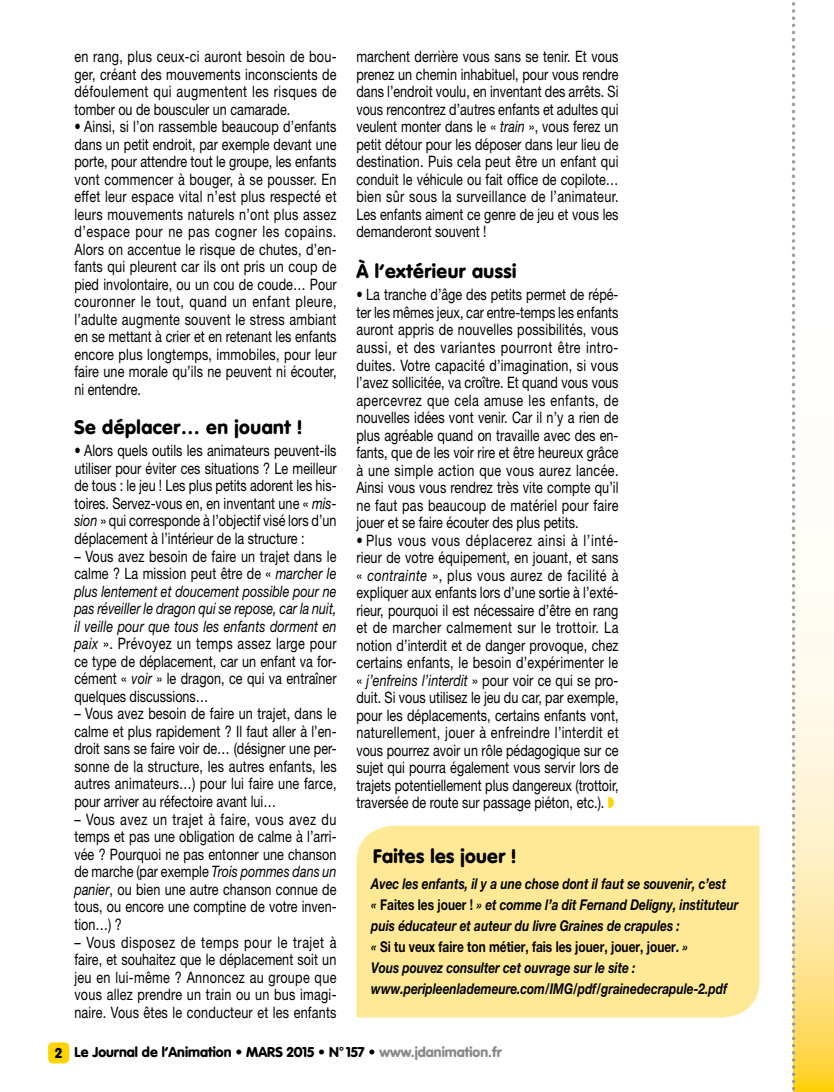
<style>
.page{position:relative;width:834px;height:1092px;background:#fff}
.page>*{position:absolute;margin:0;border:0;box-sizing:border-box;transform-origin:0 0}
.t1{font:900 19.25px "VAG Rounded";letter-spacing:.025em;color:#000}
.t2{font:15.75px/17.5px "Helvetica Neue";color:#000;text-align:justify;scale:.8 1}
.t3{font:italic 700 14.88px/21px "Helvetica Neue";color:#000;scale:.8 1}
.t4{font:900 14px "VAG Rounded";color:#000}
.s1{font-style:italic}
.s2{color:#ffd400}
.s3{font-style:normal}
.s4{color:#87888a}
</style>
<div class="page">
<svg style="left:795px;top:3px;width:38px;height:1088px"></svg>
<div style="left:48px;top:1042px;width:21px;height:21px;background:#ffd400;border-radius:5px"></div>
<svg style="left:791px;top:2px;width:4px;height:1090px"></svg>
<div style="left:356px;top:825px;width:403px;height:192px;background:#ffe996"></div>
<p class="t2" style="left:74px;top:47px;width:329px">en rang, plus ceux-ci auront besoin de bou&shy;ger, créant des mouvements inconscients de défoulement qui augmentent les risques de tomber ou de bousculer un camarade.</p>
<p class="t2" style="left:74px;top:118px;width:329px">• Ainsi, si l’on rassemble beaucoup d’enfants dans un petit endroit, par exemple devant une porte, pour attendre tout le groupe, les enfants vont commencer à bouger, à se pousser. En effet leur espace vital n’est plus respecté et leurs mouvements naturels n’ont plus assez d’espace pour ne pas cogner les copains.<br>Alors on accentue le risque de chutes, d’en&shy;fants qui pleurent car ils ont pris un coup de pied involontaire, ou un cou de coude… Pour couronner le tout, quand un enfant pleure, l’adulte augmente souvent le stress ambiant en se mettant à crier et en retenant les enfants encore plus longtemps, immobiles, pour leur faire une morale qu’ils ne peuvent ni écouter, ni entendre.</p>
<p class="t1" style="left:74px;top:415px;width:229px">Se déplacer… en jouant !</p>
<p class="t2" style="left:74px;top:441px;width:329px">• Alors quels outils les animateurs peuvent-ils utiliser pour éviter ces situations ? Le meilleur de tous : le jeu ! Les plus petits adorent les his&shy;toires. Servez-vous en, en inventant une « <span class="s1">mis&shy;sion</span> » qui corresponde à l’objectif visé lors d’un déplacement à l’intérieur de la structure :</p>
<p class="t2" style="left:74px;top:547px;width:329px">– Vous avez besoin de faire un trajet dans le calme ? La mission peut être de « <span class="s1">marcher le plus lentement et doucement possible pour ne pas réveiller le dragon qui se repose, car la nuit, il veille pour que tous les enfants dorment en paix</span> ». Prévoyez un temps assez large pour ce type de déplacement, car un enfant va for&shy;cément « <span class="s1">voir</span> » le dragon, ce qui va entraîner quelques discussions…</p>
<p class="t2" style="left:74px;top:704px;width:329px">– Vous avez besoin de faire un trajet, dans le calme et plus rapidement ? Il faut aller à l’en&shy;droit sans se faire voir de… (désigner une per&shy;sonne de la structure, les autres enfants, les autres animateurs…) pour lui faire une farce, pour arriver au réfectoire avant lui…</p>
<p class="t2" style="left:74px;top:810px;width:329px">– Vous avez un trajet à faire, vous avez du temps et pas une obligation de calme à l’arri&shy;vée ? Pourquoi ne pas entonner une chanson de marche (par exemple <span class="s1">Trois pommes dans un panier</span>, ou bien une autre chanson connue de tous, ou encore une comptine de votre inven&shy;tion…) ?</p>
<p class="t2" style="left:74px;top:932px;width:329px">– Vous disposez de temps pour le trajet à faire, et souhaitez que le déplacement soit un jeu en lui-même ? Annoncez au groupe que vous allez prendre un train ou un bus imagi&shy;naire. Vous êtes le conducteur et les enfants</p>
<p class="t2" style="left:356px;top:47px;width:329px">marchent derrière vous sans se tenir. Et vous prenez un chemin inhabituel, pour vous rendre dans l’endroit voulu, en inventant des arrêts. Si vous rencontrez d’autres enfants et adultes qui veulent monter dans le « <span class="s1">train</span> », vous ferez un petit détour pour les déposer dans leur lieu de destination. Puis cela peut être un enfant qui conduit le véhicule ou fait office de copilote… bien sûr sous la surveillance de l’animateur.<br>Les enfants aiment ce genre de jeu et vous les demanderont souvent !</p>
<p class="t1" style="left:356px;top:259px;width:161px">À l’extérieur aussi</p>
<p class="t2" style="left:356px;top:286px;width:329px">• La tranche d’âge des petits permet de répé&shy;ter les mêmes jeux, car entre-temps les enfants auront appris de nouvelles possibilités, vous aussi, et des variantes pourront être intro&shy;duites. Votre capacité d’imagination, si vous l’avez sollicitée, va croître. Et quand vous vous apercevrez que cela amuse les enfants, de nouvelles idées vont venir. Car il n’y a rien de plus agréable quand on travaille avec des en&shy;fants, que de les voir rire et être heureux grâce à une simple action que vous aurez lancée.<br>Ainsi vous vous rendrez très vite compte qu’il ne faut pas beaucoup de matériel pour faire jouer et se faire écouter des plus petits.</p>
<p class="t2" style="left:356px;top:531px;width:329px">• Plus vous vous déplacerez ainsi à l’inté&shy;rieur de votre équipement, en jouant, et sans « <span class="s1">contrainte</span> », plus vous aurez de facilité à expliquer aux enfants lors d’une sortie à l’exté&shy;rieur, pourquoi il est nécessaire d’être en rang et de marcher calmement sur le trottoir. La notion d’interdit et de danger provoque, chez certains enfants, le besoin d’expérimenter le « <span class="s1">j’enfreins l’interdit</span> » pour voir ce qui se pro&shy;duit. Si vous utilisez le jeu du car, par exemple, pour les déplacements, certains enfants vont, naturellement, jouer à enfreindre l’interdit et vous pourrez avoir un rôle pédagogique sur ce sujet qui pourra également vous servir lors de trajets potentiellement plus dangereux (trottoir, traversée de route sur passage piéton, etc.). <span class="s2">◗</span></p>
<p class="t1" style="left:373px;top:844px;width:145px">Faites les jouer !</p>
<p class="t3" style="left:371px;top:873px;width:460px">Avec les enfants, il y a une chose dont il faut se souvenir, c’est<br>« <span class="s3">Faites les jouer !</span> » et comme l’a dit Fernand Deligny, instituteur puis éducateur et auteur du livre Graines de crapules :<br>« <span class="s3">Si tu veux faire ton métier, fais les jouer, jouer, jouer.</span> »<br>Vous pouvez consulter cet ouvrage sur le site : www.peripleenlademeure.com/IMG/pdf/grainedecrapule-2.pdf</p>
<p class="t4" style="left:55px;top:1043px;width:448px">2 Le Journal de l’Animation • MARS 2015 • N° 157 • <span class="s4">www.jdanimation.fr</span></p>
</div>
